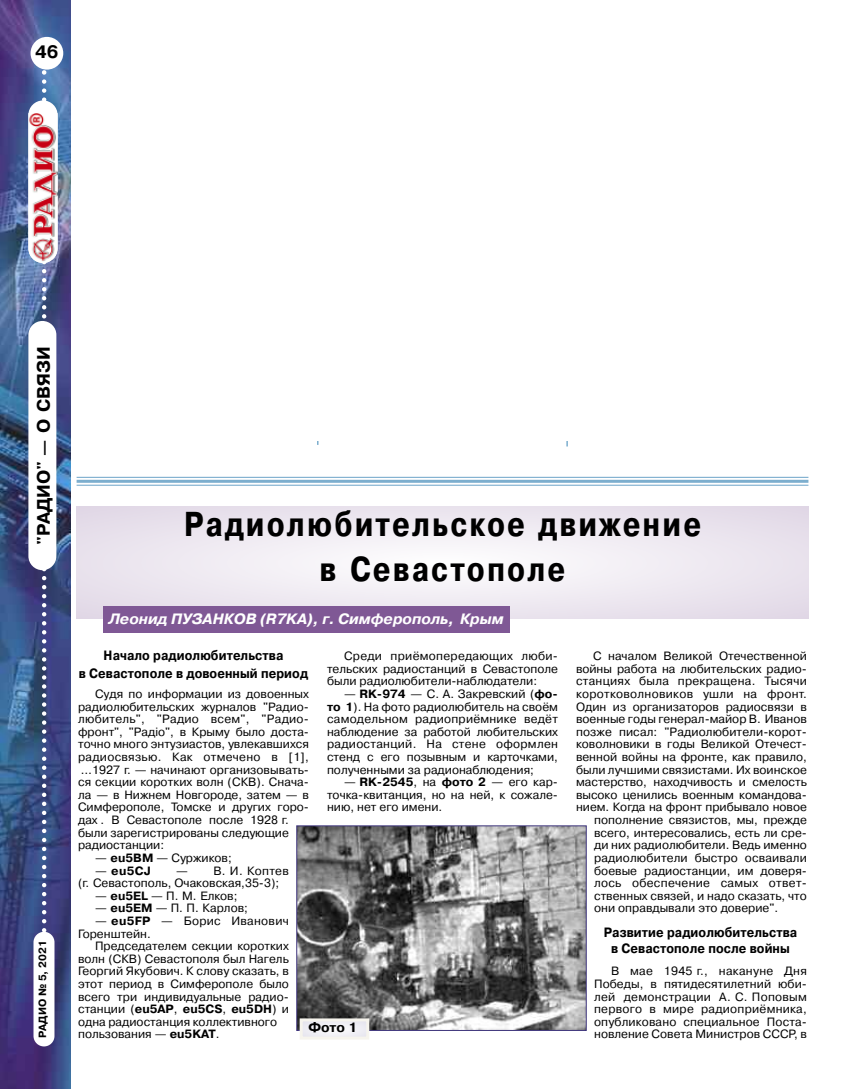
<style>
.page{position:relative;width:851px;height:1089px;background:#fff}
.page>*{position:absolute;margin:0;border:0;box-sizing:border-box;transform-origin:0 0}
.t1{font:700 34.5px/45px "Pragmatica Cond C";letter-spacing:.08em;color:#000;text-align:center}
.t2{font:700 18px "Pragmatica C";color:#000}
.t3{font:italic 700 15px "Pragmatica C";color:#fff}
.t4{font:700 13.5px/18px "Pragmatica C";letter-spacing:.005em;color:#000;text-align:center;scale:.9 1}
.t5{font:700 13.5px "Pragmatica C";letter-spacing:.005em;color:#000}
.t6{font:12px/12.6px "Pragmatica C";color:#000;text-align:justify}
.t7{font:12px/12.6px "Pragmatica C";letter-spacing:.025em;color:#000}
.t8{font:700 12px "Pragmatica C";letter-spacing:.025em;color:#000}
.t9{font:700 10.5px "Pragmatica C";color:#000}
.s1{font-weight:700}
.s2{font-weight:400}
</style>
<div class="page">
<hr style="left:77px;top:477px;width:731px;height:1px;background:#7caece">
<hr style="left:77px;top:480px;width:731px;height:3px;background:#7caece">
<hr style="left:77px;top:484px;width:731px;height:2px;background:#7caece">
<img style="left:0;top:0;width:70px;height:1089px">
<svg style="left:28px;top:70px;width:28px;height:943px"></svg>
<div style="left:33px;top:931px;width:21px;height:115px;background:#fff;border-radius:10px"></div>
<div style="left:31px;top:37px;width:32px;height:33px;background:#fff;border-radius:50%"></div>
<div style="left:28px;top:100px;width:30px;height:163px;background:#fff;border-radius:15px"></div>
<img style="left:28px;top:114px;width:29px;height:148px">
<hr style="left:317px;top:49px;width:1px;height:396px;background:#7caece">
<hr style="left:566px;top:50px;width:1px;height:396px;background:#7caece">
<svg style="left:77px;top:507px;width:731px;height:111px"></svg>
<div style="left:103px;top:606px;width:406px;height:27px;background:#7f5895"></div>
<img style="left:298px;top:827px;width:286px;height:201px">
<div style="left:296px;top:825px;width:290px;height:205px;border:1px solid #3c327a"></div>
<div style="left:302px;top:1021px;width:64px;height:15px;background:#f1f1f6"></div>
<div style="left:299px;top:1018px;width:70px;height:21px;border:3px solid #f6f4ed"></div>
<div style="left:77px;top:43px;width:731px;height:398px;background:#fff"></div>
<h2 class="t2" style="left:35px;top:41px;width:25px">46</h2>
<h2 class="t2" style="left:33px;top:545px;width:201px;rotate:-90deg">"РАДИО" — О СВЯЗИ</h2>
<p class="t9" style="left:36px;top:1037px;width:99px;rotate:-90deg">РАДИО № 5, 2021</p>
<h1 class="t1" style="left:184px;top:502px;width:518px">Радиолюбительское движение в Севастополе</h1>
<p class="t3" style="left:108px;top:610px;width:396px">Леонид ПУЗАНКОВ (R7KA), г. Симферополь, Крым</p>
<p class="t4" style="left:79px;top:646px;width:256px">Начало радиолюбительства<br>в Севастополе в довоенный период</p>
<p class="t6" style="left:78px;top:687px;width:232px;text-align:left;text-indent:17px">Судя по информации из довоенных радиолюбительских журналов "Радио&shy;любитель", "Радио всем", "Радио&shy;фронт", "Радiо", в Крыму было доста&shy;точно много энтузиастов, увлекавшихся радиосвязью. Как отмечено в [1], …1927 г. — начинают организовывать&shy;ся секции коротких волн (СКВ). Снача&shy;ла — в Нижнем Новгороде, затем — в Симферополе, Томске и других горо&shy;дах . В Севастополе после 1928 г. были зарегистрированы следующие радиостанции:</p>
<p class="t6" style="left:95px;top:851px;width:138px">— <span class="s1">eu5BM</span> — Суржиков;</p>
<p class="t8" style="left:95px;top:863px;width:57px"><span class="s2">—</span> eu5CJ</p>
<p class="t6" style="left:327px;top:649px;width:232px;text-indent:17px">Среди приёмопередающих люби&shy;тельских радиостанций в Севастополе были радиолюбители-наблюдатели:</p>
<p class="t6" style="left:327px;top:687px;width:232px;text-indent:17px">— <span class="s1">RK-974</span> — С. А. Закревский (<span class="s1">фо&shy;то 1</span>). На фото радиолюбитель на своём самодельном радиоприёмнике ведёт наблюдение за работой любительских радиостанций. На стене оформлен стенд с его позывным и карточками, полученными за радионаблюдения;</p>
<p class="t6" style="left:327px;top:775px;width:232px;text-indent:17px">— <span class="s1">RK-2545</span>, на <span class="s1">фото 2</span> — его кар&shy;точка-квитанция, но на ней, к сожале&shy;нию, нет его имени.</p>
<p class="t6" style="left:78px;top:864px;width:212px;text-indent:98px">— В. И. Коптев (г. Севастополь, Очаковская,35-3);</p>
<p class="t6" style="left:95px;top:889px;width:144px">— <span class="s1">eu5EL</span> — П. М. Елков;</p>
<p class="t6" style="left:95px;top:901px;width:154px">— <span class="s1">eu5EM</span> — П. П. Карлов;</p>
<p class="t7" style="left:78px;top:914px;width:212px;text-indent:17px">— <span class="s1">eu5FP</span> — Борис Иванович<br>Горенштейн.</p>
<p class="t6" style="left:78px;top:939px;width:212px;text-align:left;text-indent:17px">Председателем секции коротких волн (СКВ) Севастополя был Нагель<br>Георгий Якубович. К слову сказать, в этот период в Симферополе было всего три индивидуальные радио&shy;станции (<span class="s1">eu5AP</span>, <span class="s1">eu5CS</span>, <span class="s1">eu5DH</span>) и одна радиостанция коллективного пользования — <span class="s1">eu5KAT</span>.</p>
<p class="t5" style="left:308px;top:1019px;width:51px">Фото 1</p>
<p class="t6" style="left:593px;top:649px;width:215px">С началом Великой Отечественной</p>
<p class="t6" style="left:576px;top:662px;width:232px">войны работа на любительских радио-</p>
<p class="t7" style="left:576px;top:675px;width:232px">станциях была прекращена. Тысячи</p>
<p class="t7" style="left:576px;top:687px;width:232px">коротковолновиков ушли на фронт.</p>
<p class="t6" style="left:576px;top:700px;width:232px">Один из организаторов радиосвязи в</p>
<p class="t6" style="left:576px;top:712px;width:232px">военные годы генерал-майор В. Иванов</p>
<p class="t6" style="left:576px;top:725px;width:232px">позже писал: "Радиолюбители-корот-</p>
<p class="t6" style="left:576px;top:738px;width:232px">коволновики в годы Великой Отечест-</p>
<p class="t6" style="left:576px;top:750px;width:232px">венной войны на фронте, как правило,</p>
<p class="t6" style="left:576px;top:763px;width:232px">были лучшими связистами. Их воинское</p>
<p class="t6" style="left:576px;top:775px;width:232px">мастерство, находчивость и смелость</p>
<p class="t6" style="left:576px;top:788px;width:232px">высоко ценились военным командова-</p>
<p class="t6" style="left:576px;top:801px;width:232px">нием. Когда на фронт прибывало новое</p>
<p class="t6" style="left:594px;top:813px;width:214px">пополнение связистов, мы, прежде</p>
<p class="t6" style="left:594px;top:826px;width:214px">всего, интересовались, есть ли сре-</p>
<p class="t6" style="left:594px;top:838px;width:214px">ди них радиолюбители. Ведь именно</p>
<p class="t6" style="left:594px;top:851px;width:214px">радиолюбители быстро осваивали</p>
<p class="t6" style="left:594px;top:864px;width:214px">боевые радиостанции, им доверя-</p>
<p class="t7" style="left:594px;top:876px;width:214px">лось обеспечение самых ответ-</p>
<p class="t6" style="left:594px;top:889px;width:214px">ственных связей, и надо сказать, что</p>
<p class="t6" style="left:594px;top:901px;width:185px">они оправдывали это доверие".</p>
<p class="t4" style="left:603px;top:923px;width:216px;line-height:16.2px">Развитие радиолюбительства в Севастополе после войны</p>
<p class="t6" style="left:594px;top:964px;width:214px;text-indent:17px">В мае 1945 г., накануне Дня Победы, в пятидесятилетний юби&shy;лей демонстрации А. С. Поповым первого в мире радиоприёмника, опубликовано специальное Поста&shy;новление Совета Министров СССР, в</p>
</div>
